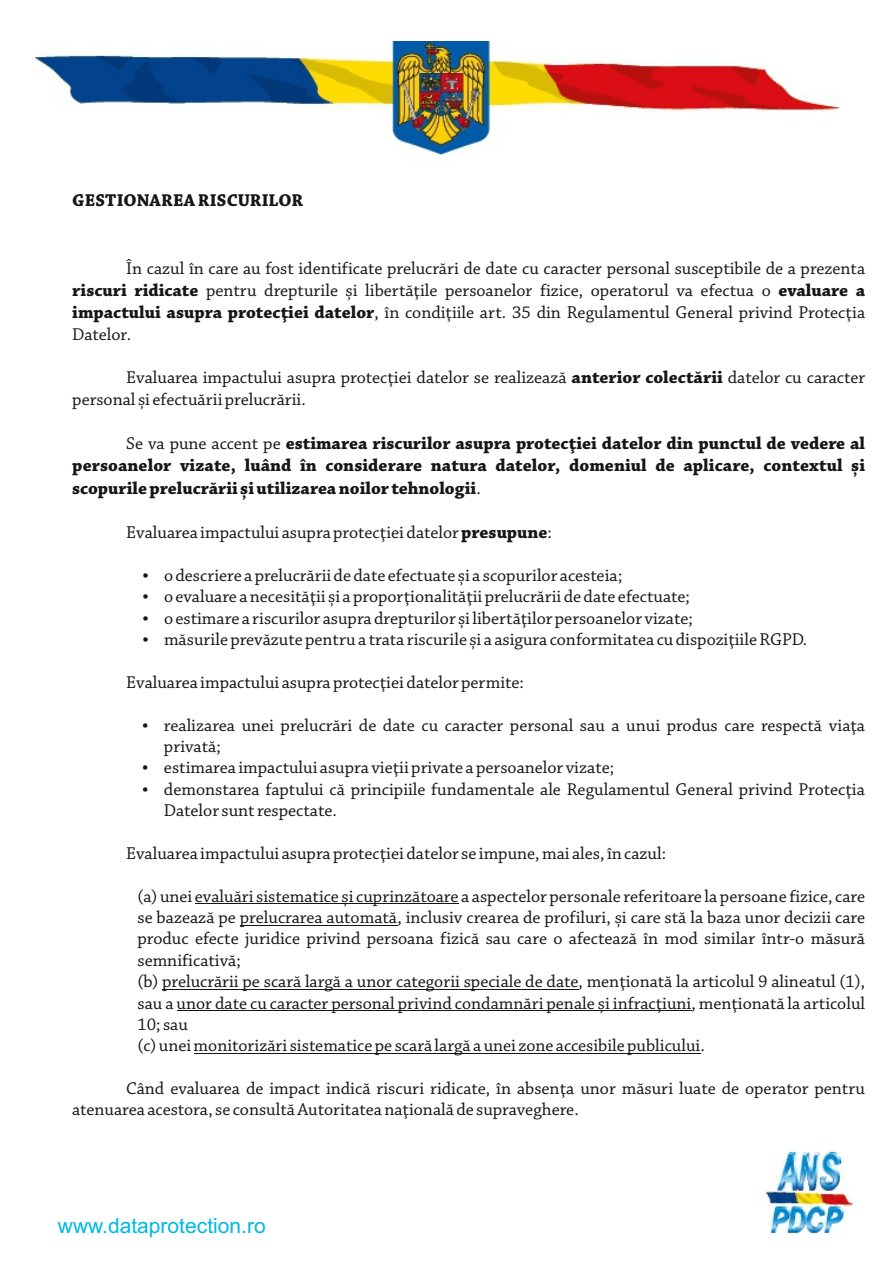
<style>
.page{position:relative;width:893px;height:1262px;background:#fff}
.page>*{position:absolute;margin:0;border:0;box-sizing:border-box;transform-origin:0 0}
.t1{font:21px "Arial";color:#00b8e2}
.t2{font:18px/21.3px "Chaparral Pro";color:#151616}
.t3{font:700 18px/22.5px "Chaparral Pro";color:#151616;text-align:justify}
.s1{font-weight:700}
.s2{font-weight:400}
</style>
<div class="page">
<img style="left:35px;top:41px;width:817px;height:1192px">
<hr style="left:195px;top:903px;width:263px;height:1px;background:#151616">
<hr style="left:240px;top:924px;width:157px;height:1px;background:#151616">
<hr style="left:162px;top:988px;width:416px;height:1px;background:#151616">
<hr style="left:177px;top:1010px;width:514px;height:1px;background:#151616">
<hr style="left:194px;top:1053px;width:506px;height:1px;background:#151616">
<svg style="left:143px;top:573px;width:5px;height:5px"></svg>
<svg style="left:143px;top:594px;width:5px;height:5px"></svg>
<svg style="left:143px;top:616px;width:5px;height:4px"></svg>
<svg style="left:143px;top:637px;width:5px;height:5px"></svg>
<svg style="left:143px;top:723px;width:5px;height:4px"></svg>
<svg style="left:143px;top:765px;width:5px;height:5px"></svg>
<svg style="left:143px;top:787px;width:5px;height:4px"></svg>
<p class="t3" style="left:72px;top:191px;width:232px">GESTIONAREA RISCURILOR</p>
<p class="t2" style="left:72px;top:258px;width:794px;line-height:22.2px;text-align:justify;text-indent:54px">În cazul în care au fost identificate prelucrări de date cu caracter personal susceptibile de a prezenta <span class="s1">riscuri ridicate</span> pentru drepturile și libertăţile persoanelor fizice, operatorul va efectua o <span class="s1">evaluare a impactului asupra protecţiei datelor</span>, în condiţiile art. 35 din Regulamentul General privind Protecţia Datelor.</p>
<p class="t2" style="left:72px;top:368px;width:794px;line-height:21.9px;text-indent:54px">Evaluarea impactului asupra protecţiei datelor se realizează <span class="s1">anterior colectării</span> datelor cu caracter personal și efectuării prelucrării.</p>
<p class="t3" style="left:72px;top:433px;width:794px;text-indent:54px"><span class="s2">Se va pune accent pe</span> estimarea riscurilor asupra protecţiei datelor din punctul de vedere al persoanelor vizate, luând în considerare natura datelor, domeniul de aplicare, contextul și scopurile prelucrării și utilizarea noilor tehnologii<span class="s2">.</span></p>
<p class="t2" style="left:126px;top:523px;width:427px">Evaluarea impactului asupra protecţiei datelor <span class="s1">presupune</span>:</p>
<p class="t2" style="left:164px;top:566px;width:645px">o descriere a prelucrării de date efectuate și a scopurilor acesteia;<br>o evaluare a necesităţii și a proporţionalităţii prelucrării de date efectuate;<br>o estimare a riscurilor asupra drepturilor și libertăţilor persoanelor vizate;<br>măsurile prevăzute pentru a trata riscurile și a asigura conformitatea cu dispoziţiile RGPD.</p>
<p class="t2" style="left:126px;top:673px;width:399px">Evaluarea impactului asupra protecţiei datelor permite:</p>
<p class="t2" style="left:164px;top:715px;width:702px">realizarea unei prelucrări de date cu caracter personal sau a unui produs care respectă viaţa privată;<br>estimarea impactului asupra vieţii private a persoanelor vizate;<br>demonstarea faptului că principiile fundamentale ale Regulamentul General privind Protecţia Datelor sunt respectate.</p>
<p class="t2" style="left:126px;top:844px;width:541px">Evaluarea impactului asupra protecţiei datelor se impune, mai ales, în cazul:</p>
<p class="t2" style="left:137px;top:886px;width:729px">(a) unei evaluări sistematice și cuprinzătoare a aspectelor personale referitoare la persoane fizice, care se bazează pe prelucrarea automată, inclusiv crearea de profiluri, și care stă la baza unor decizii care produc efecte juridice privind persoana fizică sau care o afectează în mod similar într-o măsură semnificativă;<br>(b) prelucrării pe scară largă a unor categorii speciale de date, menţionată la articolul 9 alineatul (1), sau a unor date cu caracter personal privind condamnări penale și infracţiuni, menţionată la articolul 10; sau<br>(c) unei monitorizări sistematice pe scară largă a unei zone accesibile publicului.</p>
<p class="t2" style="left:72px;top:1079px;width:794px;text-indent:54px">Când evaluarea de impact indică riscuri ridicate, în absenţa unor măsuri luate de operator pentru atenuarea acestora, se consultă Autoritatea naţională de supraveghere.</p>
<p class="t1" style="left:58px;top:1217px;width:209px">www.dataprotection.ro</p>
</div>
